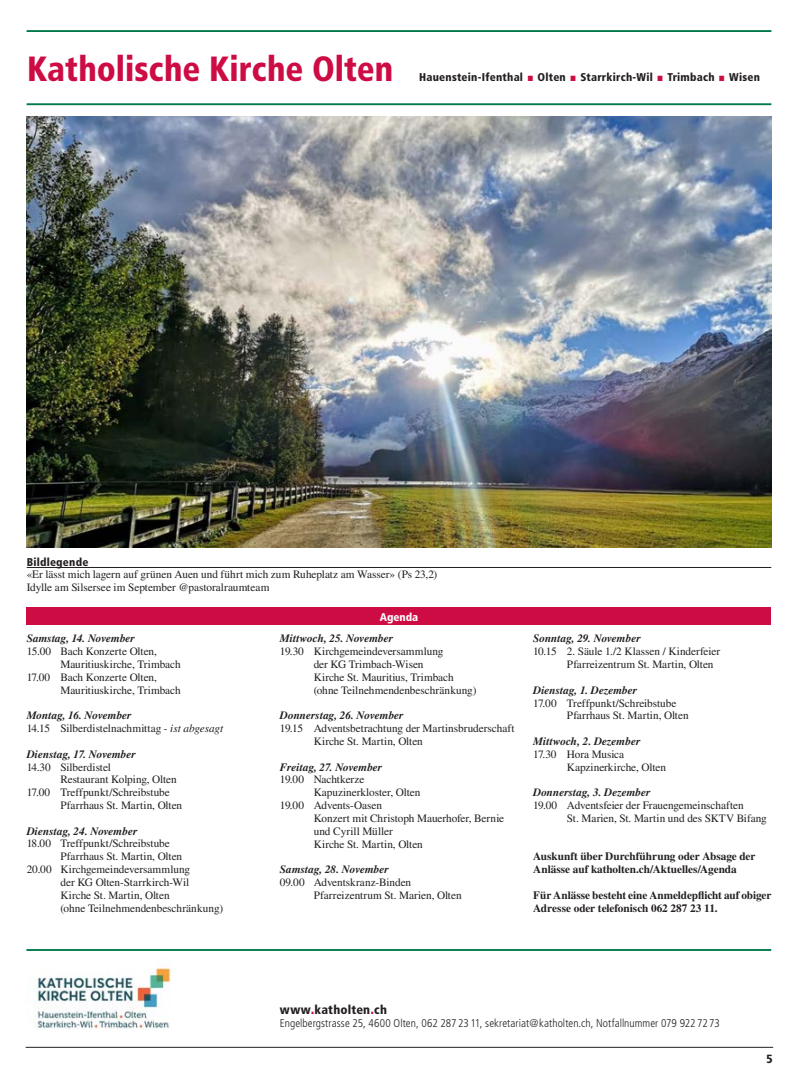
<style>
.page{position:relative;width:798px;height:1081px;background:#fff}
.page>*{position:absolute;margin:0;border:0;box-sizing:border-box;transform-origin:0 0}
.t1{font:900 condensed 35px "Frutiger";color:#cd0c44;scale:.95 1}
.t2{font:900 condensed 12.5px "Frutiger";letter-spacing:.015em;color:#231f20}
.t3{font:900 condensed 11.88px "Frutiger";color:#231f20}
.t4{font:11.25px/12.9px "Times";letter-spacing:-.005em;color:#231f20}
.t5{font:italic 700 11.25px "Times";color:#231f20}
.t6{font:700 11.25px/12.9px "Times LT Std";letter-spacing:-.005em;color:#231f20}
.t7{font:300 condensed 11.25px "Frutiger";letter-spacing:.005em;color:#231f20}
.t8{font:900 condensed 11.25px "Frutiger";letter-spacing:.02em;color:#231f20}
.t9{font:900 condensed 11.25px "Frutiger";color:#fff}
.s1{font-weight:700;font-style:italic}
.s2{font-style:italic}
.s3{font-size:15px;color:#cd0c44}
</style>
<div class="page">
<hr style="left:27px;top:30px;width:744px;height:2px;background:#00794a">
<hr style="left:27px;top:103px;width:744px;height:2px;background:#00794a">
<hr style="left:26px;top:949px;width:744px;height:2px;background:#00794a">
<img style="left:33px;top:967px;width:138px;height:62px">
<div style="left:27px;top:607px;width:744px;height:18px;background:#cd0c44"></div>
<img style="left:27px;top:117px;width:744px;height:430px">
<hr style="left:27px;top:567px;width:744px;height:1px;background:#231f20">
<hr style="left:26px;top:1047px;width:746px;height:1px;background:#231f20">
<h1 class="t1" style="left:27px;top:48px;width:387px">Katholische Kirche Olten</h1>
<p class="t8" style="left:419px;top:70px;width:105px">Hauenstein-Ifenthal</p>
<h1 class="t1" style="left:526px;top:48px;width:11px">.</h1>
<p class="t8" style="left:537px;top:70px;width:30px">Olten</p>
<h1 class="t1" style="left:568px;top:48px;width:11px">.</h1>
<p class="t8" style="left:580px;top:70px;width:74px">Starrkirch-Wil</p>
<h1 class="t1" style="left:655px;top:48px;width:11px">.</h1>
<p class="t8" style="left:667px;top:70px;width:49px">Trimbach</p>
<h1 class="t1" style="left:717px;top:48px;width:11px">.</h1>
<p class="t8" style="left:729px;top:70px;width:32px">Wisen</p>
<p class="t8" style="left:27px;top:555px;width:63px">Bildlegende</p>
<p class="t4" style="left:27px;top:568px;width:412px">«Er lässt mich lagern auf grünen Auen und führt mich zum Ruheplatz am Wasser» (Ps 23,2)<br>Idylle am Silsersee im September @pastoralraumteam</p>
<p class="t5" style="left:27px;top:632px;width:110px">Samstag, 14. November</p>
<p class="t4" style="left:27px;top:645px;width:132px">15.00 Bach Konzerte Olten,</p>
<p class="t4" style="left:60px;top:658px;width:122px">Mauritiuskirche, Trimbach</p>
<p class="t4" style="left:27px;top:670px;width:132px">17.00 Bach Konzerte Olten,</p>
<p class="t4" style="left:60px;top:683px;width:122px">Mauritiuskirche, Trimbach</p>
<p class="t4" style="left:27px;top:709px;width:198px"><span class="s1">Montag, 16. November<br></span>14.15 Silberdistelnachmittag - <span class="s2">ist abgesagt</span></p>
<p class="t5" style="left:27px;top:747px;width:111px">Dienstag, 17. November</p>
<p class="t4" style="left:27px;top:760px;width:86px">14.30 Silberdistel</p>
<p class="t4" style="left:60px;top:773px;width:118px">Restaurant Kolping, Olten</p>
<p class="t4" style="left:27px;top:786px;width:145px">17.00 Treffpunkt/Schreibstube</p>
<p class="t4" style="left:60px;top:799px;width:123px">Pfarrhaus St. Martin, Olten</p>
<p class="t5" style="left:27px;top:824px;width:112px">Dienstag, 24. November</p>
<p class="t4" style="left:27px;top:837px;width:145px">18.00 Treffpunkt/Schreibstube</p>
<p class="t4" style="left:60px;top:850px;width:123px">Pfarrhaus St. Martin, Olten</p>
<p class="t4" style="left:27px;top:863px;width:165px">20.00 Kirchgemeindeversammlung</p>
<p class="t4" style="left:60px;top:875px;width:130px">der KG Olten-Starrkirch-Wil</p>
<p class="t4" style="left:60px;top:888px;width:111px">Kirche St. Martin, Olten</p>
<p class="t4" style="left:60px;top:901px;width:164px">(ohne Teilnehmendenbeschränkung)</p>
<p class="t9" style="left:379px;top:610px;width:40px">Agenda</p>
<p class="t5" style="left:280px;top:632px;width:115px">Mittwoch, 25. November</p>
<p class="t4" style="left:313px;top:645px;width:164px;text-indent:-34px">19.30 Kirchgemeindeversammlung<br>der KG Trimbach-Wisen<br>Kirche St. Mauritius, Trimbach (ohne Teilnehmendenbeschränkung)</p>
<p class="t5" style="left:280px;top:709px;width:125px">Donnerstag, 26. November</p>
<p class="t4" style="left:313px;top:722px;width:202px;text-indent:-34px">19.15 Adventsbetrachtung der Martinsbruderschaft<br>Kirche St. Martin, Olten</p>
<p class="t5" style="left:280px;top:760px;width:104px">Freitag, 27. November</p>
<p class="t4" style="left:280px;top:773px;width:86px">19.00 Nachtkerze</p>
<p class="t4" style="left:313px;top:786px;width:108px">Kapuzinerkloster, Olten</p>
<p class="t4" style="left:280px;top:799px;width:104px">19.00 Advents-Oasen</p>
<p class="t4" style="left:313px;top:811px;width:192px">Konzert mit Christoph Mauerhofer, Bernie</p>
<p class="t4" style="left:313px;top:824px;width:81px">und Cyrill Müller</p>
<p class="t4" style="left:313px;top:837px;width:111px">Kirche St. Martin, Olten</p>
<p class="t5" style="left:280px;top:863px;width:110px">Samstag, 28. November</p>
<p class="t4" style="left:313px;top:875px;width:149px;text-indent:-34px">09.00 Adventskranz-Binden<br>Pfarreizentrum St. Marien, Olten</p>
<p class="t5" style="left:533px;top:632px;width:109px">Sonntag, 29. November</p>
<p class="t4" style="left:566px;top:645px;width:154px;text-indent:-34px">10.15 2. Säule 1./2 Klassen / Kinderfeier<br>Pfarreizentrum St. Martin, Olten</p>
<p class="t5" style="left:533px;top:683px;width:105px">Dienstag, 1. Dezember</p>
<p class="t4" style="left:566px;top:696px;width:123px;text-indent:-34px">17.00 Treffpunkt/Schreibstube<br>Pfarrhaus St. Martin, Olten</p>
<p class="t5" style="left:533px;top:734px;width:109px">Mittwoch, 2. Dezember</p>
<p class="t4" style="left:566px;top:747px;width:101px;text-indent:-34px">17.30 Hora Musica<br>Kapzinerkirche, Olten</p>
<p class="t5" style="left:533px;top:786px;width:119px">Donnerstag, 3. Dezember</p>
<p class="t4" style="left:566px;top:799px;width:201px;text-indent:-34px">19.00 Adventsfeier der Frauengemeinschaften<br>St. Marien, St. Martin und des SKTV Bifang</p>
<p class="t6" style="left:533px;top:850px;width:224px">Auskunft über Durchführung oder Absage der<br>Anlässe auf katholten.ch/Aktuelles/Agenda</p>
<p class="t6" style="left:533px;top:888px;width:239px">Für Anlässe besteht eine Anmeldepflicht auf obiger<br>Adresse oder telefonisch 062 287 23 11.</p>
<p class="t2" style="left:280px;top:1002px;width:109px">www<span class="s3">.</span>katholten<span class="s3">.</span>ch</p>
<p class="t7" style="left:280px;top:1016px;width:441px">Engelbergstrasse 25, 4600 Olten, 062 287 23 11, sekretariat@katholten.ch, Notfallnummer 079 922 72 73</p>
<p class="t3" style="left:766px;top:1052px;width:8px">5</p>
<p class="t3" style="left:764px;top:1052px;width:8px">5</p>
</div>
